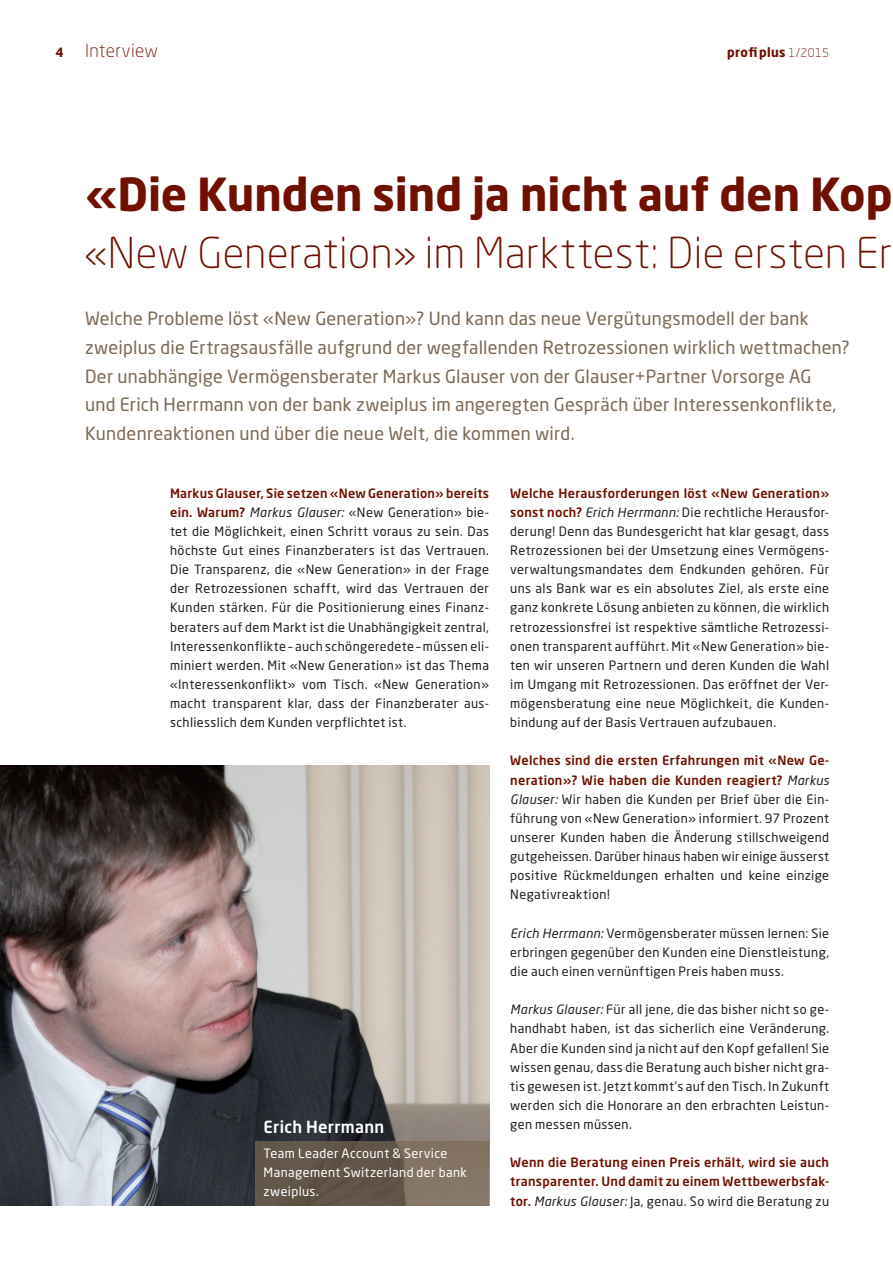
<style>
.page{position:relative;width:893px;height:1263px;background:#fff}
.page>*{position:absolute;margin:0;border:0;box-sizing:border-box;transform-origin:0 0}
.t1{font:700 45px "Neo Sans Pro";color:#6f1000}
.t2{font:300 42px "Neo Sans Pro";letter-spacing:.01em;color:#6f1000}
.t3{font:18px/28.7px "Neo Sans Pro";letter-spacing:.015em;color:#7c6954}
.t4{font:300 18px "Neo Sans Pro";letter-spacing:.02em;color:#6f1000}
.t5{font:500 16.5px "Neo Sans Pro";letter-spacing:.02em;color:#fff}
.t6{font:12.75px/19.2px "Neo Sans Pro";letter-spacing:.03em;color:#231f20;text-align:justify}
.t7{font:500 12.75px/19.2px "Neo Sans Pro";letter-spacing:.025em;color:#6f1000;text-align:justify}
.t8{font:12.75px/19.2px "Neo Sans Pro";letter-spacing:.03em;color:#fff}
.t9{font:700 12.75px "Neo Sans Pro";letter-spacing:.025em;color:#6f1000}
.s1{font-weight:700;font-size:12.75px}
.s2{font-weight:300;font-size:12px}
.s3{font-weight:500;color:#6f1000}
.s4{font-style:italic}
.s5{font-weight:400;font-style:italic;color:#231f20}
.s6{font-weight:400;color:#231f20}
</style>
<div class="page">
<img style="left:0;top:765px;width:489px;height:440px">
<svg style="left:255px;top:1141px;width:234px;height:64px;background:#6d6052"></svg>
<h3 class="t4" style="left:55px;top:40px;width:104px"><span class="s1">4</span> Interview</h3>
<p class="t9" style="left:727px;top:44px;width:103px">profi plus <span class="s2">1/2015</span></p>
<h1 class="t1" style="left:85px;top:165px;width:809px">«Die Kunden sind ja nicht auf den Kop</h1>
<h2 class="t2" style="left:85px;top:228px;width:808px">«New Generation» im Markttest: Die ersten Er</h2>
<p class="t3" style="left:85px;top:304px;width:766px">Welche Probleme löst «New Generation»? Und kann das neue Vergütungsmodell der bank zweiplus die Ertragsausfälle aufgrund der wegfallenden Retrozessionen wirklich wettmachen?<br>Der unabhängige Vermögensberater Markus Glauser von der Glauser+Partner Vorsorge AG<br>und Erich Herrmann von der bank zweiplus im angeregten Gespräch über Interessenkonflikte, Kundenreaktionen und über die neue Welt, die kommen wird.</p>
<p class="t6" style="left:170px;top:483px;width:320px"><span class="s3">Markus Glauser, Sie setzen «New Generation» bereits ein. Warum?</span> <span class="s4">Markus Glauser:</span> «New Generation» bie&shy;tet die Möglichkeit, einen Schritt voraus zu sein. Das höchste Gut eines Finanzberaters ist das Vertrauen.<br>Die Transparenz, die «New Generation» in der Frage der Retrozessionen schafft, wird das Vertrauen der Kunden stärken. Für die Positionierung eines Finanz&shy;beraters auf dem Markt ist die Unabhängigkeit zentral, Interessenkonflikte – auch schöngeredete – müssen eli&shy;miniert werden. Mit «New Generation» ist das Thema «Interessenkonflikt» vom Tisch. «New Generation» macht transparent klar, dass der Finanzberater aus&shy;schliesslich dem Kunden verpflichtet ist.</p>
<p class="t5" style="left:264px;top:1117px;width:122px">Erich Herrmann</p>
<p class="t8" style="left:264px;top:1143px;width:205px">Team Leader Account &amp; Service<br>Management Switzerland der bank zweiplus.</p>
<p class="t6" style="left:510px;top:483px;width:320px"><span class="s3">Welche Herausforderungen löst «New Generation» sonst noch?</span> <span class="s4">Erich Herrmann:</span> Die rechtliche Herausfor&shy;derung! Denn das Bundesgericht hat klar gesagt, dass Retrozessionen bei der Umsetzung eines Vermögens&shy;verwaltungsmandates dem Endkunden gehören. Für uns als Bank war es ein absolutes Ziel, als erste eine ganz konkrete Lösung anbieten zu können, die wirklich retrozessionsfrei ist respektive sämtliche Retrozessi&shy;onen transparent aufführt. Mit «New Generation» bie&shy;ten wir unseren Partnern und deren Kunden die Wahl im Umgang mit Retrozessionen. Das eröffnet der Ver&shy;mögensberatung eine neue Möglichkeit, die Kunden&shy;bindung auf der Basis Vertrauen aufzubauen.</p>
<p class="t6" style="left:510px;top:751px;width:320px"><span class="s3">Welches sind die ersten Erfahrungen mit «New Ge&shy;neration»? Wie haben die Kunden reagiert?</span> <span class="s4">Markus Glauser:</span> Wir haben die Kunden per Brief über die Ein&shy;führung von «New Generation» informiert. 97 Prozent unserer Kunden haben die Änderung stillschweigend gutgeheissen. Darüber hinaus haben wir einige äusserst positive Rückmeldungen erhalten und keine einzige Negativreaktion!</p>
<p class="t6" style="left:510px;top:923px;width:320px"><span class="s4">Erich Herrmann:</span> Vermögensberater müssen lernen: Sie erbringen gegenüber den Kunden eine Dienstleistung, die auch einen vernünftigen Preis haben muss.</p>
<p class="t6" style="left:510px;top:1000px;width:320px"><span class="s4">Markus Glauser:</span> Für all jene, die das bisher nicht so ge&shy;handhabt haben, ist das sicherlich eine Veränderung.<br>Aber die Kunden sind ja nicht auf den Kopf gefallen! Sie wissen genau, dass die Beratung auch bisher nicht gra&shy;tis gewesen ist. Jetzt kommt’s auf den Tisch. In Zukunft werden sich die Honorare an den erbrachten Leistun&shy;gen messen müssen.</p>
<p class="t7" style="left:510px;top:1153px;width:320px">Wenn die Beratung einen Preis erhält, wird sie auch transparenter. Und damit zu einem Wettbewerbsfak&shy;tor. <span class="s5">Markus Glauser:</span> <span class="s6">Ja, genau. So wird die Beratung zu</span></p>
</div>
